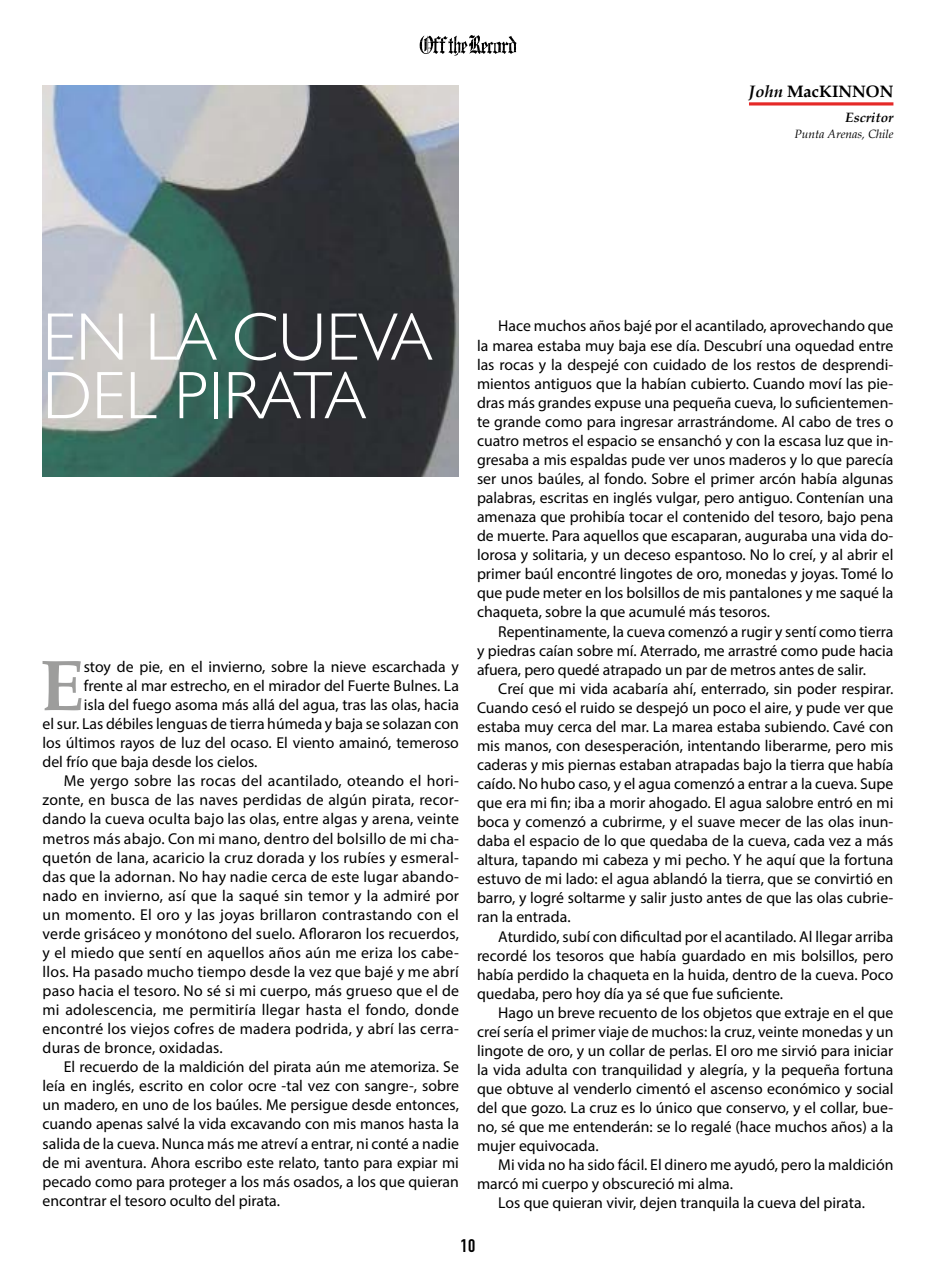
<style>
.page{position:relative;width:936px;height:1276px;background:#fff}
.page>*{position:absolute;margin:0;border:0;box-sizing:border-box;transform-origin:0 0}
.t1{font:700 72px "Book Antiqua";color:#9d9d9c}
.t2{font:300 67.5px/58.5px "Humanist 521 BT";color:#fff}
.t3{font:700 18px "DIN Condensed";color:#000;scale:1.07 1}
.t4{font:700 16.5px "Book Antiqua";color:#000}
.t5{font:15.75px/19px "Myriad Pro";color:#000;text-align:justify}
.t6{font:italic 700 13.5px "Book Antiqua";color:#000}
.t7{font:italic 12px "Book Antiqua";color:#000}
.s1{font-style:italic}
</style>
<div class="page">
<svg style="left:419px;top:35px;width:97px;height:21px"></svg>
<img style="left:43px;top:85px;width:416px;height:391px">
<hr style="left:749px;top:102px;width:144px;height:3px;background:#e52928">
<p class="t4" style="left:749px;top:80px;width:146px"><span class="s1">John</span> MacKINNON</p>
<p class="t6" style="left:845px;top:108px;width:49px">Escritor</p>
<p class="t7" style="left:794px;top:126px;width:101px">Punta Arenas, Chile</p>
<h2 class="t2" style="left:43px;top:306px;width:390px">EN LA CUEVA<br>DEL PIRATA</h2>
<h1 class="t1" style="left:40px;top:636px;width:45px">E</h1>
<p class="t5" style="left:84px;top:657px;width:376px">stoy de pie, en el invierno, sobre la nieve escarchada y</p>
<p class="t5" style="left:84px;top:676px;width:376px">frente al mar estrecho, en el mirador del Fuerte Bulnes. La</p>
<p class="t5" style="left:84px;top:695px;width:376px">isla del fuego asoma más allá del agua, tras las olas, hacia</p>
<p class="t5" style="left:43px;top:714px;width:418px">el sur. Las débiles lenguas de tierra húmeda y baja se solazan con</p>
<p class="t5" style="left:43px;top:733px;width:418px">los últimos rayos de luz del ocaso. El viento amainó, temeroso</p>
<p class="t5" style="left:43px;top:752px;width:216px">del frío que baja desde los cielos.</p>
<p class="t5" style="left:64px;top:771px;width:396px">Me yergo sobre las rocas del acantilado, oteando el hori-</p>
<p class="t5" style="left:43px;top:790px;width:418px">zonte, en busca de las naves perdidas de algún pirata, recor-</p>
<p class="t5" style="left:43px;top:809px;width:418px">dando la cueva oculta bajo las olas, entre algas y arena, veinte</p>
<p class="t5" style="left:43px;top:828px;width:418px">metros más abajo. Con mi mano, dentro del bolsillo de mi cha-</p>
<p class="t5" style="left:43px;top:847px;width:418px">quetón de lana, acaricio la cruz dorada y los rubíes y esmeral-</p>
<p class="t5" style="left:43px;top:866px;width:418px">das que la adornan. No hay nadie cerca de este lugar abando-</p>
<p class="t5" style="left:43px;top:885px;width:418px">nado en invierno, así que la saqué sin temor y la admiré por</p>
<p class="t5" style="left:43px;top:904px;width:418px">un momento. El oro y las joyas brillaron contrastando con el</p>
<p class="t5" style="left:43px;top:923px;width:418px">verde grisáceo y monótono del suelo. Afloraron los recuerdos,</p>
<p class="t5" style="left:43px;top:943px;width:418px">y el miedo que sentí en aquellos años aún me eriza los cabe-</p>
<p class="t5" style="left:43px;top:962px;width:418px">llos. Ha pasado mucho tiempo desde la vez que bajé y me abrí</p>
<p class="t5" style="left:43px;top:981px;width:418px">paso hacia el tesoro. No sé si mi cuerpo, más grueso que el de</p>
<p class="t5" style="left:43px;top:1000px;width:418px">mi adolescencia, me permitiría llegar hasta el fondo, donde</p>
<p class="t5" style="left:43px;top:1019px;width:418px">encontré los viejos cofres de madera podrida, y abrí las cerra-</p>
<p class="t5" style="left:43px;top:1038px;width:182px">duras de bronce, oxidadas.</p>
<p class="t5" style="left:64px;top:1057px;width:396px">El recuerdo de la maldición del pirata aún me atemoriza. Se</p>
<p class="t5" style="left:43px;top:1076px;width:418px">leía en inglés, escrito en color ocre -tal vez con sangre-, sobre</p>
<p class="t5" style="left:43px;top:1095px;width:418px">un madero, en uno de los baúles. Me persigue desde entonces,</p>
<p class="t5" style="left:43px;top:1114px;width:418px">cuando apenas salvé la vida excavando con mis manos hasta la</p>
<p class="t5" style="left:43px;top:1133px;width:418px">salida de la cueva. Nunca más me atreví a entrar, ni conté a nadie</p>
<p class="t5" style="left:43px;top:1152px;width:418px">de mi aventura. Ahora escribo este relato, tanto para expiar mi</p>
<p class="t5" style="left:43px;top:1171px;width:418px">pecado como para proteger a los más osados, a los que quieran</p>
<p class="t5" style="left:43px;top:1190px;width:239px">encontrar el tesoro oculto del pirata.</p>
<p class="t5" style="left:477px;top:316px;width:418px;text-indent:21px">Hace muchos años bajé por el acantilado, aprovechando que la marea estaba muy baja ese día. Descubrí una oquedad entre las rocas y la despejé con cuidado de los restos de desprendi&shy;mientos antiguos que la habían cubierto. Cuando moví las pie&shy;dras más grandes expuse una pequeña cueva, lo suficientemen&shy;te grande como para ingresar arrastrándome. Al cabo de tres o cuatro metros el espacio se ensanchó y con la escasa luz que in&shy;gresaba a mis espaldas pude ver unos maderos y lo que parecía ser unos baúles, al fondo. Sobre el primer arcón había algunas palabras, escritas en inglés vulgar, pero antiguo. Contenían una amenaza que prohibía tocar el contenido del tesoro, bajo pena de muerte. Para aquellos que escaparan, auguraba una vida do&shy;lorosa y solitaria, y un deceso espantoso. No lo creí, y al abrir el primer baúl encontré lingotes de oro, monedas y joyas. Tomé lo que pude meter en los bolsillos de mis pantalones y me saqué la chaqueta, sobre la que acumulé más tesoros.</p>
<p class="t5" style="left:477px;top:621px;width:418px;text-indent:21px">Repentinamente, la cueva comenzó a rugir y sentí como tierra y piedras caían sobre mí. Aterrado, me arrastré como pude hacia afuera, pero quedé atrapado un par de metros antes de salir.</p>
<p class="t5" style="left:477px;top:678px;width:418px;text-indent:21px">Creí que mi vida acabaría ahí, enterrado, sin poder respirar.<br>Cuando cesó el ruido se despejó un poco el aire, y pude ver que estaba muy cerca del mar. La marea estaba subiendo. Cavé con mis manos, con desesperación, intentando liberarme, pero mis caderas y mis piernas estaban atrapadas bajo la tierra que había caído. No hubo caso, y el agua comenzó a entrar a la cueva. Supe que era mi fin; iba a morir ahogado. El agua salobre entró en mi boca y comenzó a cubrirme, y el suave mecer de las olas inun&shy;daba el espacio de lo que quedaba de la cueva, cada vez a más altura, tapando mi cabeza y mi pecho. Y he aquí que la fortuna estuvo de mi lado: el agua ablandó la tierra, que se convirtió en barro, y logré soltarme y salir justo antes de que las olas cubrie&shy;ran la entrada.</p>
<p class="t5" style="left:477px;top:926px;width:418px;text-indent:21px">Aturdido, subí con dificultad por el acantilado. Al llegar arriba recordé los tesoros que había guardado en mis bolsillos, pero había perdido la chaqueta en la huida, dentro de la cueva. Poco quedaba, pero hoy día ya sé que fue suficiente.</p>
<p class="t5" style="left:477px;top:1002px;width:418px;text-indent:21px">Hago un breve recuento de los objetos que extraje en el que creí sería el primer viaje de muchos: la cruz, veinte monedas y un lingote de oro, y un collar de perlas. El oro me sirvió para iniciar la vida adulta con tranquilidad y alegría, y la pequeña fortuna que obtuve al venderlo cimentó el ascenso económico y social del que gozo. La cruz es lo único que conservo, y el collar, bue&shy;no, sé que me entenderán: se lo regalé (hace muchos años) a la mujer equivocada.</p>
<p class="t5" style="left:498px;top:1155px;width:396px">Mi vida no ha sido fácil. El dinero me ayudó, pero la maldición</p>
<p class="t5" style="left:477px;top:1174px;width:258px">marcó mi cuerpo y obscureció mi alma.</p>
<p class="t5" style="left:498px;top:1193px;width:368px">Los que quieran vivir, dejen tranquila la cueva del pirata.</p>
<p class="t3" style="left:460px;top:1233px;width:15px">10</p>
</div>
